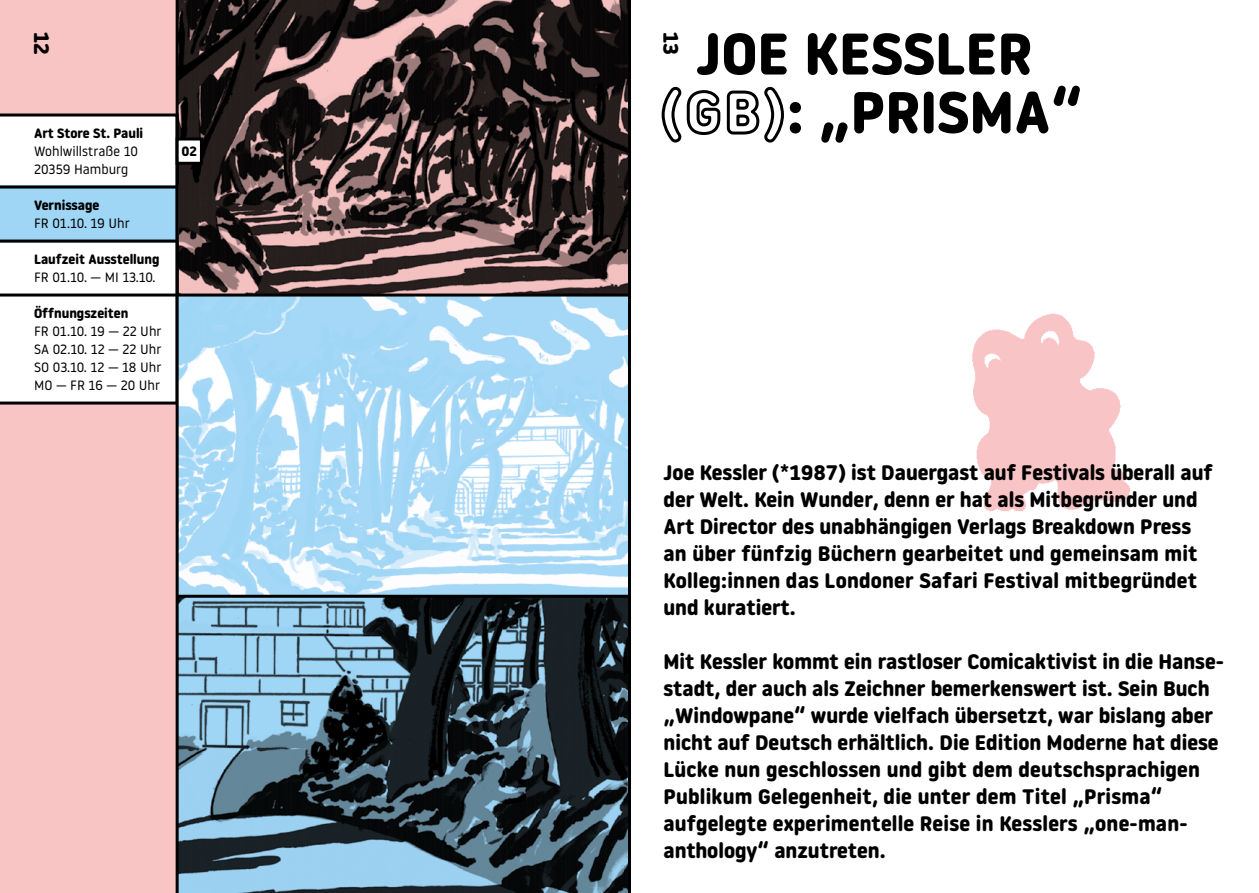
<style>
.page{position:relative;width:1259px;height:893px;background:#fff}
.page>*{position:absolute;margin:0;border:0;box-sizing:border-box;transform-origin:0 0}
.t1{font:700 58.5px/58.5px "Noway Round";color:#000;text-align:center}
.t2{font:700 21px/27px "Noway Round";color:#000}
.t3{font:13.5px/18px "Noway Round";color:#000}
.t4{font:700 13.5px "Noway Round";color:#000}
.s1{color:#fff}
</style>
<div class="page">
<img style="left:179px;top:0;width:449px;height:893px">
<div style="left:0;top:403px;width:177px;height:490px;background:#f8c4c4"></div>
<div style="left:0;top:0;width:177px;height:115px;background:#f8c4c4"></div>
<svg style="left:0;top:114px;width:176px;height:291px"></svg>
<hr style="left:176px;top:0;width:3px;height:893px;background:#000">
<hr style="left:0;top:240px;width:177px;height:3px;background:#000">
<hr style="left:0;top:294px;width:177px;height:3px;background:#000">
<hr style="left:0;top:186px;width:177px;height:3px;background:#000">
<hr style="left:177px;top:595px;width:452px;height:3px;background:#000">
<hr style="left:177px;top:294px;width:452px;height:3px;background:#000">
<svg style="left:174px;top:136px;width:30px;height:30px"></svg>
<img style="left:972px;top:313px;width:158px;height:198px">
<hr style="left:628px;top:0;width:3px;height:893px;background:#000">
<p class="t2" style="left:55px;top:32px;width:25px;rotate:90deg">12</p>
<h1 class="t1" style="left:661px;top:25px;width:423px">JOE KESSLER <span class="s1">(GB)</span>: „PRISMA“</h1>
<p class="t2" style="left:684px;top:32px;width:24px;rotate:90deg">13</p>
<p class="t4" style="left:34px;top:125px;width:111px">Art Store St. Pauli</p>
<p class="t3" style="left:34px;top:141px;width:106px">Wohlwillstraße 10<br>20359 Hamburg</p>
<p class="t4" style="left:34px;top:197px;width:67px">Vernissage</p>
<p class="t3" style="left:34px;top:213px;width:97px">FR 01.10. 19 Uhr</p>
<p class="t4" style="left:34px;top:251px;width:127px">Laufzeit Ausstellung</p>
<p class="t3" style="left:34px;top:267px;width:123px">FR 01.10. — MI 13.10.</p>
<p class="t4" style="left:34px;top:305px;width:96px">Öffnungszeiten</p>
<p class="t3" style="left:34px;top:321px;width:129px;text-align:justify">FR 01.10. 19 — 22 Uhr SA 02.10. 12 — 22 Uhr SO 03.10. 12 — 18 Uhr MO — FR 16 — 20 Uhr</p>
<p class="t4" style="left:181px;top:143px;width:17px">02</p>
<p class="t2" style="left:663px;top:459px;width:550px">Joe Kessler (*1987) ist Dauergast auf Festivals überall auf der Welt. Kein Wunder, denn er hat als Mitbegründer und Art Director des unabhängigen Verlags Breakdown Press an über fünfzig Büchern gearbeitet und gemeinsam mit Kolleg:innen das Londoner Safari Festival mitbegründet und kuratiert.</p>
<p class="t2" style="left:663px;top:648px;width:562px">Mit Kessler kommt ein rastloser Comicaktivist in die Hanse&shy;stadt, der auch als Zeichner bemerkenswert ist. Sein Buch „Windowpane“ wurde vielfach übersetzt, war bislang aber nicht auf Deutsch erhältlich. Die Edition Moderne hat diese Lücke nun geschlossen und gibt dem deutschsprachigen Publikum Gelegenheit, die unter dem Titel „Prisma“ aufgelegte experimentelle Reise in Kesslers „one-man&shy;anthology“ anzutreten.</p>
</div>
